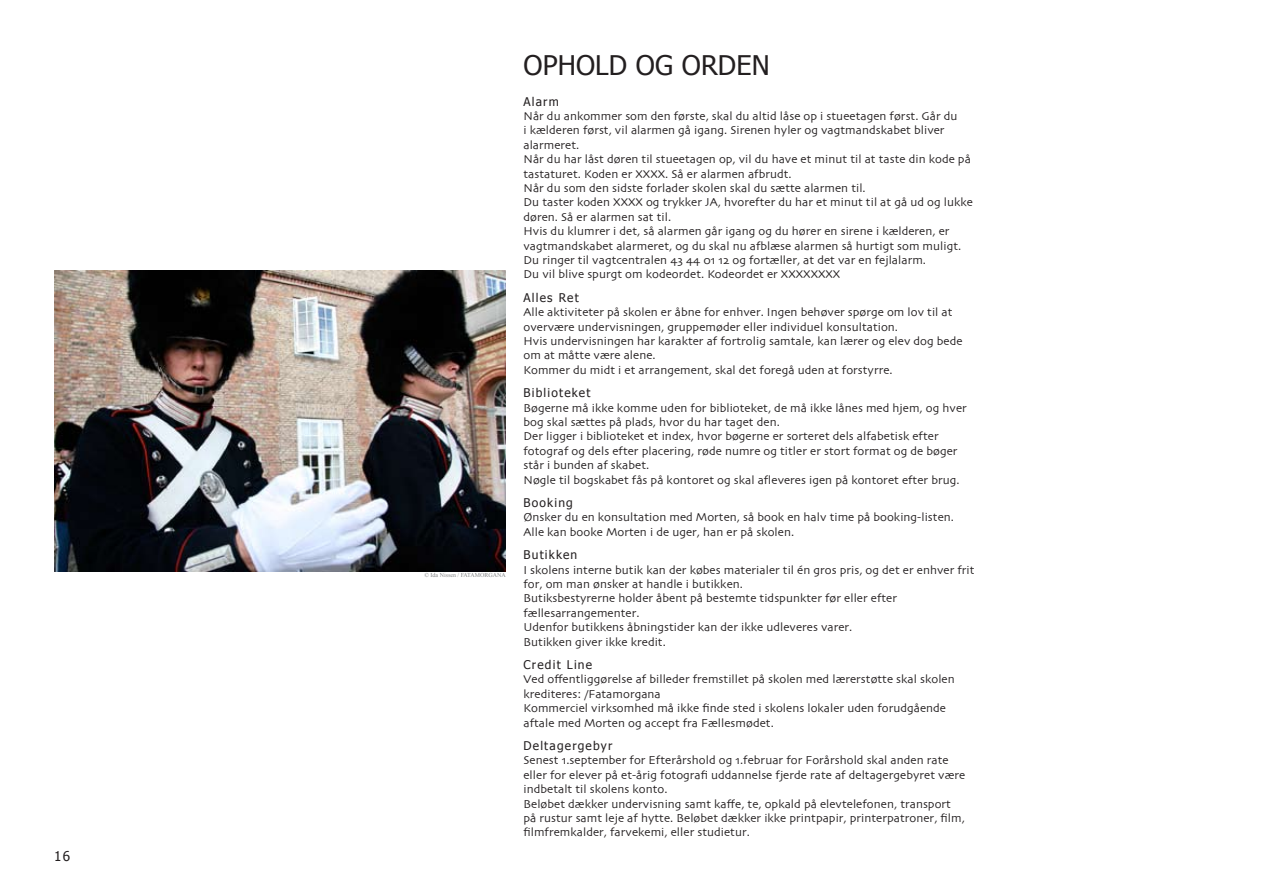
<style>
.page{position:relative;width:1263px;height:893px;background:#fff}
.page>*{position:absolute;margin:0;border:0;box-sizing:border-box;transform-origin:0 0}
.t1{font:27px "Tahoma";letter-spacing:.005em;color:#231f20}
.t2{font:13.5px "Tahoma";color:#231f20}
.t3{font:12px/14.4px "Skia";letter-spacing:.005em;color:#231f20}
.t4{font:12px "Tahoma";letter-spacing:.1em;color:#231f20}
.t5{font:6px "Times New Roman";color:#7e8082}
</style>
<div class="page">
<img style="left:54px;top:270px;width:451px;height:302px">
<p class="t2" style="left:54px;top:848px;width:18px">16</p>
<p class="t5" style="left:424px;top:571px;width:83px">© Ida Nissen / FATAMORGANA</p>
<h1 class="t1" style="left:523px;top:48px;width:248px">OPHOLD OG ORDEN</h1>
<p class="t4" style="left:523px;top:94px;width:37px">Alarm</p>
<p class="t3" style="left:523px;top:110px;width:451px">Når du ankommer som den første, skal du altid låse op i stueetagen først. Går du<br>i kælderen først, vil alarmen gå igang. Sirenen hyler og vagtmandskabet bliver alarmeret.<br>Når du har låst døren til stueetagen op, vil du have et minut til at taste din kode på tastaturet. Koden er XXXX. Så er alarmen afbrudt.<br>Når du som den sidste forlader skolen skal du sætte alarmen til.<br>Du taster koden XXXX og trykker JA, hvorefter du har et minut til at gå ud og lukke døren. Så er alarmen sat til.<br>Hvis du klumrer i det, så alarmen går igang og du hører en sirene i kælderen, er vagtmandskabet alarmeret, og du skal nu afblæse alarmen så hurtigt som muligt.<br>Du ringer til vagtcentralen 43 44 01 12 og fortæller, at det var en fejlalarm.<br>Du vil blive spurgt om kodeordet. Kodeordet er XXXXXXXX</p>
<p class="t4" style="left:523px;top:290px;width:57px">Alles Ret</p>
<p class="t3" style="left:523px;top:306px;width:441px">Alle aktiviteter på skolen er åbne for enhver. Ingen behøver spørge om lov til at overvære undervisningen, gruppemøder eller individuel konsultation.<br>Hvis undervisningen har karakter af fortrolig samtale, kan lærer og elev dog bede om at måtte være alene.<br>Kommer du midt i et arrangement, skal det foregå uden at forstyrre.</p>
<p class="t4" style="left:523px;top:385px;width:69px">Biblioteket</p>
<p class="t3" style="left:523px;top:401px;width:445px">Bøgerne må ikke komme uden for biblioteket, de må ikke lånes med hjem, og hver bog skal sættes på plads, hvor du har taget den.<br>Der ligger i biblioteket et index, hvor bøgerne er sorteret dels alfabetisk efter fotograf og dels efter placering, røde numre og titler er stort format og de bøger står i bunden af skabet.<br>Nøgle til bogskabet fås på kontoret og skal afleveres igen på kontoret efter brug.</p>
<p class="t4" style="left:523px;top:495px;width:51px">Booking</p>
<p class="t3" style="left:523px;top:511px;width:432px">Ønsker du en konsultation med Morten, så book en halv time på booking-listen.<br>Alle kan booke Morten i de uger, han er på skolen.</p>
<p class="t4" style="left:523px;top:547px;width:55px">Butikken</p>
<p class="t3" style="left:523px;top:563px;width:453px">I skolens interne butik kan der købes materialer til én gros pris, og det er enhver frit for, om man ønsker at handle i butikken.<br>Butiksbestyrerne holder åbent på bestemte tidspunkter før eller efter fællesarrangementer.<br>Udenfor butikkens åbningstider kan der ikke udleveres varer.<br>Butikken giver ikke kredit.</p>
<p class="t4" style="left:523px;top:657px;width:70px">Credit Line</p>
<p class="t3" style="left:523px;top:673px;width:433px">Ved offentliggørelse af billeder fremstillet på skolen med lærerstøtte skal skolen krediteres: /Fatamorgana<br>Kommerciel virksomhed må ikke finde sted i skolens lokaler uden forudgående aftale med Morten og accept fra Fællesmødet.</p>
<p class="t4" style="left:523px;top:738px;width:90px">Deltagergebyr</p>
<p class="t3" style="left:523px;top:754px;width:443px">Senest 1.september for Efterårshold og 1.februar for Forårshold skal anden rate eller for elever på et-årig fotografi uddannelse fjerde rate af deltagergebyret være indbetalt til skolens konto.<br>Beløbet dækker undervisning samt kaffe, te, opkald på elevtelefonen, transport på rustur samt leje af hytte. Beløbet dækker ikke printpapir, printerpatroner, film, filmfremkalder, farvekemi, eller studietur.</p>
</div>
